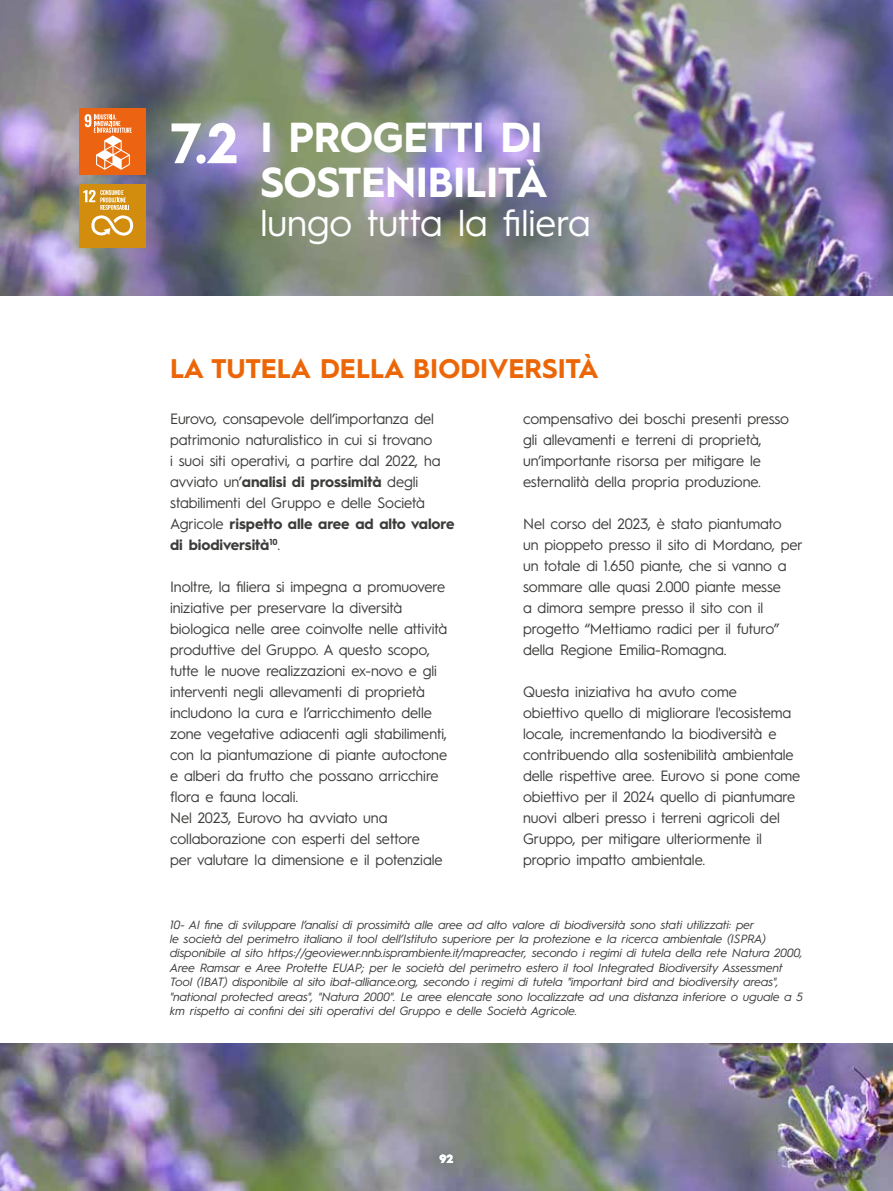
<style>
.page{position:relative;width:893px;height:1191px;background:#fff}
.page>*{position:absolute;margin:0;border:0;box-sizing:border-box;transform-origin:0 0}
.t1{font:700 42px/45px "Hurme Geometric Sans 1";letter-spacing:-.01em;color:#fff;text-align:right}
.t2{font:37.5px "Hurme Geometric Sans 1";color:#fff}
.t3{font:700 27px "Hurme Geometric Sans 1";color:#ec6608}
.t4{font:15px/21px "Hurme Geometric Sans 1";letter-spacing:-.005em;color:#3c3c3b}
.t5{font:italic 12px/14.4px "Hurme Geometric Sans 1";color:#3c3c3b}
.t6{font:900 12px "Hurme Geometric Sans 1";color:#fff}
.s1{font-size:57px}
.s2{font-weight:700}
</style>
<div class="page">
<img style="left:0;top:1043px;width:893px;height:148px">
<img style="left:0;top:0;width:893px;height:296px">
<div style="left:79px;top:185px;width:67px;height:63px;background:#d28d0e"></div>
<svg style="left:83px;top:190px;width:50px;height:46px"></svg>
<div style="left:79px;top:109px;width:67px;height:66px;background:#ec6411"></div>
<svg style="left:85px;top:114px;width:47px;height:56px"></svg>
<h1 class="t1" style="left:170px;top:112px;width:379px"><span class="s1">7.2</span> I PROGETTI DI<br>SOSTENIBILITÀ</h1>
<h2 class="t2" style="left:260px;top:197px;width:332px">lungo tutta la filiera</h2>
<h3 class="t3" style="left:170px;top:349px;width:430px">LA TUTELA DELLA BIODIVERSITÀ</h3>
<p class="t4" style="left:170px;top:407px;width:286px">Eurovo, consapevole dell’importanza del patrimonio naturalistico in cui si trovano<br>i suoi siti operativi, a partire dal 2022, ha avviato un’<span class="s2">analisi di prossimità</span> degli stabilimenti del Gruppo e delle Società Agricole <span class="s2">rispetto alle aree ad alto valore di biodiversità</span><sup>10</sup>.</p>
<p class="t4" style="left:170px;top:575px;width:279px">Inoltre, la filiera si impegna a promuovere iniziative per preservare la diversità biologica nelle aree coinvolte nelle attività produttive del Gruppo. A questo scopo, tutte le nuove realizzazioni ex-novo e gli interventi negli allevamenti di proprietà includono la cura e l’arricchimento delle zone vegetative adiacenti agli stabilimenti, con la piantumazione di piante autoctone e alberi da frutto che possano arricchire flora e fauna locali.<br>Nel 2023, Eurovo ha avviato una collaborazione con esperti del settore<br>per valutare la dimensione e il potenziale</p>
<p class="t4" style="left:523px;top:407px;width:268px">compensativo dei boschi presenti presso gli allevamenti e terreni di proprietà, un’importante risorsa per mitigare le esternalità della propria produzione.</p>
<p class="t4" style="left:523px;top:512px;width:281px">Nel corso del 2023, è stato piantumato<br>un pioppeto presso il sito di Mordano, per un totale di 1.650 piante, che si vanno a sommare alle quasi 2.000 piante messe<br>a dimora sempre presso il sito con il progetto “Mettiamo radici per il futuro” della Regione Emilia-Romagna.</p>
<p class="t4" style="left:523px;top:680px;width:279px">Questa iniziativa ha avuto come<br>obiettivo quello di migliorare l'ecosistema locale, incrementando la biodiversità e contribuendo alla sostenibilità ambientale delle rispettive aree. Eurovo si pone come obiettivo per il 2024 quello di piantumare nuovi alberi presso i terreni agricoli del Gruppo, per mitigare ulteriormente il proprio impatto ambientale.</p>
<p class="t5" style="left:170px;top:916px;width:635px">10- Al fine di sviluppare l’analisi di prossimità alle aree ad alto valore di biodiversità sono stati utilizzati: per<br>le società del perimetro italiano il tool dell’Istituto superiore per la protezione e la ricerca ambientale (ISPRA) disponibile al sito https://geoviewer.nnb.isprambiente.it/mapreacter, secondo i regimi di tutela della rete Natura 2000, Aree Ramsar e Aree Protette EUAP; per le società del perimetro estero il tool Integrated Biodiversity Assessment Tool (IBAT) disponibile al sito ibat-alliance.org, secondo i regimi di tutela "important bird and biodiversity areas", "national protected areas", "Natura 2000". Le aree elencate sono localizzate ad una distanza inferiore o uguale a 5 km rispetto ai confini dei siti operativi del Gruppo e delle Società Agricole.</p>
<p class="t6" style="left:440px;top:1150px;width:15px">92</p>
</div>
